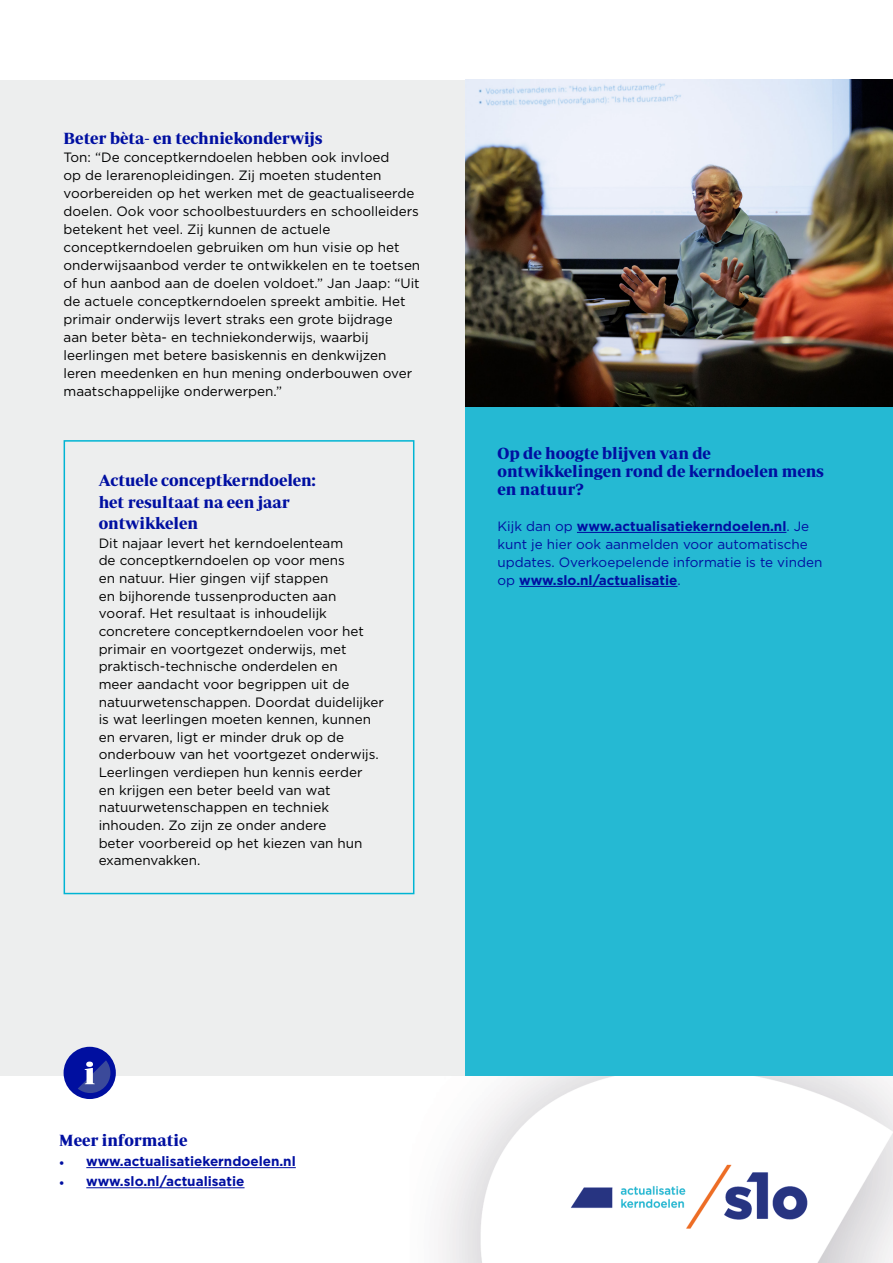
<style>
.page{position:relative;width:893px;height:1263px;background:#fff}
.page>*{position:absolute;margin:0;border:0;box-sizing:border-box;transform-origin:0 0}
.t1{font:700 16.5px/21.6px "Periodico Display";color:#000fa1}
.t2{font:13.5px/17.7px "Gotham";color:#000}
.t3{font:13.5px/18px "Gotham";color:#000fa1}
.t4{font:700 13.5px "Gotham";color:#000fa1}
.s1{font-weight:700}
.s2{font-family:"Minion Pro";font-weight:400}
</style>
<div class="page">
<img style="left:63px;top:1076px;width:830px;height:187px">
<div style="left:0;top:80px;width:466px;height:996px;background:#edeeee"></div>
<hr style="left:86px;top:1167px;width:210px;height:1px;background:#000fa1">
<hr style="left:86px;top:1187px;width:159px;height:1px;background:#000fa1">
<div style="left:64px;top:1047px;width:52px;height:52px;background:#000fa0;border-radius:50%"></div>
<svg style="left:78px;top:1060px;width:32px;height:33px"></svg>
<div style="left:64px;top:440px;width:350px;height:454px;border:2px solid #00b4d3"></div>
<div style="left:466px;top:80px;width:427px;height:996px;background:#25b9d3"></div>
<hr style="left:577px;top:532px;width:209px;height:1px;background:#000fa1">
<hr style="left:519px;top:586px;width:158px;height:1px;background:#000fa1">
<img style="left:466px;top:80px;width:427px;height:327px">
<p class="t1" style="left:64px;top:127px;width:261px">Beter bèta- en techniekonderwijs</p>
<p class="t2" style="left:64px;top:148px;width:358px">Ton: “De conceptkerndoelen hebben ook invloed<br>op de lerarenopleidingen. Zij moeten studenten voorbereiden op het werken met de geactualiseerde doelen. Ook voor schoolbestuurders en schoolleiders betekent het veel. Zij kunnen de actuele conceptkerndoelen gebruiken om hun visie op het onderwijsaanbod verder te ontwikkelen en te toetsen of hun aanbod aan de doelen voldoet.” Jan Jaap: “Uit de actuele conceptkerndoelen spreekt ambitie. Het primair onderwijs levert straks een grote bijdrage<br>aan beter bèta- en techniekonderwijs, waarbij leerlingen met betere basiskennis en denkwijzen leren meedenken en hun mening onderbouwen over maatschappelijke onderwerpen.”</p>
<p class="t1" style="left:99px;top:469px;width:218px">Actuele conceptkerndoelen: het resultaat na een jaar ontwikkelen</p>
<p class="t2" style="left:99px;top:534px;width:287px">Dit najaar levert het kerndoelenteam<br>de conceptkerndoelen op voor mens<br>en natuur. Hier gingen vijf stappen<br>en bijhorende tussenproducten aan vooraf. Het resultaat is inhoudelijk concretere conceptkerndoelen voor het primair en voortgezet onderwijs, met praktisch-technische onderdelen en<br>meer aandacht voor begrippen uit de natuurwetenschappen. Doordat duidelijker is wat leerlingen moeten kennen, kunnen en ervaren, ligt er minder druk op de onderbouw van het voortgezet onderwijs.<br>Leerlingen verdiepen hun kennis eerder<br>en krijgen een beter beeld van wat natuurwetenschappen en techniek inhouden. Zo zijn ze onder andere<br>beter voorbereid op het kiezen van hun examenvakken.</p>
<p class="t1" style="left:497px;top:444px;width:328px;line-height:18px">Op de hoogte blijven van de ontwikkelingen rond de kerndoelen mens en natuur?</p>
<p class="t3" style="left:497px;top:517px;width:326px">Kijk dan op <span class="s1">www.actualisatiekerndoelen.nl</span>. Je kunt je hier ook aanmelden voor automatische updates. Overkoepelende informatie is te vinden op <span class="s1">www.slo.nl/actualisatie</span>.</p>
<p class="t1" style="left:59px;top:1129px;width:130px">Meer informatie</p>
<p class="t4" style="left:59px;top:1152px;width:238px"><span class="s2">•</span> www.actualisatiekerndoelen.nl</p>
<p class="t4" style="left:59px;top:1173px;width:187px"><span class="s2">•</span> www.slo.nl/actualisatie</p>
</div>
